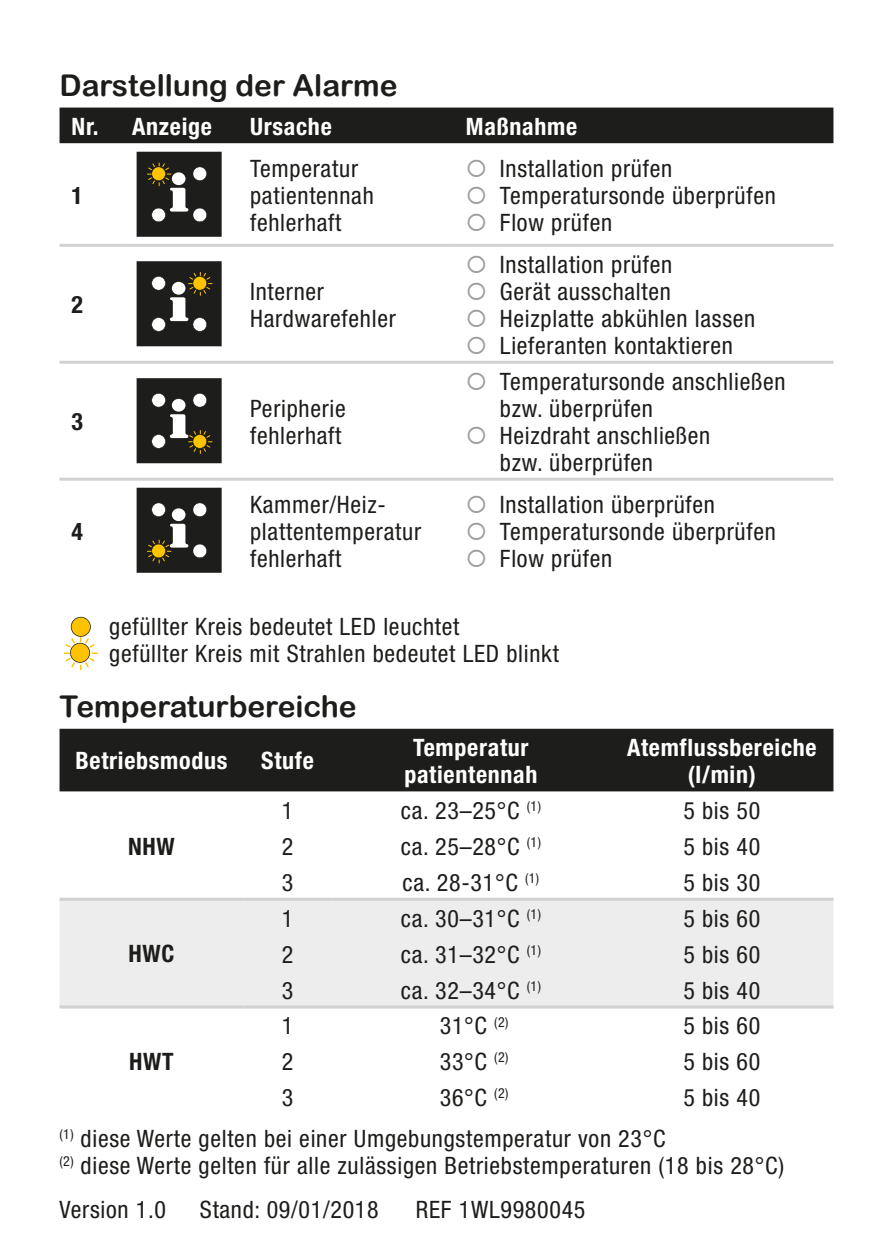
<style>
.page{position:relative;width:893px;height:1259px;background:#fff}
.page>*{position:absolute;margin:0;border:0;box-sizing:border-box;transform-origin:0 0}
.t1{font:30px "Arial Rounded MT Bold";color:#1d1d1b}
.Fliesstext{font:condensed 24px/27px "Helvetica Neue";letter-spacing:.03em;color:#1d1d1b}
.Tabelleninhalt{font:condensed 24px/27px "Helvetica Neue";letter-spacing:.03em;color:#1d1d1b}
.Tabellenkopf{font:700 condensed 24px/27px "Helvetica Neue";letter-spacing:.03em;color:#fff;text-align:center}
.Tabelleninhalt-2{font:700 condensed 24px "Helvetica Neue";letter-spacing:.03em;color:#1d1d1b}
</style>
<div class="page">
<div style="left:60px;top:108px;width:773px;height:35px;background:#1d1d1b"></div>
<hr style="left:60px;top:244px;width:60px;height:3px;background:#d1d0d2">
<hr style="left:120px;top:244px;width:118px;height:3px;background:#d1d0d2">
<hr style="left:238px;top:244px;width:216px;height:3px;background:#d1d0d2">
<hr style="left:454px;top:244px;width:379px;height:3px;background:#d1d0d2">
<hr style="left:60px;top:361px;width:60px;height:3px;background:#d1d0d2">
<hr style="left:120px;top:361px;width:118px;height:3px;background:#d1d0d2">
<hr style="left:238px;top:361px;width:216px;height:3px;background:#d1d0d2">
<hr style="left:454px;top:361px;width:379px;height:3px;background:#d1d0d2">
<hr style="left:60px;top:478px;width:60px;height:3px;background:#d1d0d2">
<hr style="left:120px;top:478px;width:118px;height:3px;background:#d1d0d2">
<hr style="left:238px;top:478px;width:216px;height:3px;background:#d1d0d2">
<hr style="left:454px;top:478px;width:379px;height:3px;background:#d1d0d2">
<svg style="left:137px;top:152px;width:85px;height:85px;background:#3b3a33"></svg>
<div style="left:172px;top:172px;width:13px;height:13px;background:#fff;border-radius:50%"></div>
<svg style="left:137px;top:261px;width:85px;height:85px;background:#3b3a33"></svg>
<div style="left:172px;top:282px;width:13px;height:13px;background:#fff;border-radius:50%"></div>
<svg style="left:137px;top:378px;width:85px;height:85px;background:#3b3a33"></svg>
<div style="left:172px;top:399px;width:13px;height:12px;background:#fff;border-radius:50%"></div>
<svg style="left:137px;top:488px;width:85px;height:85px;background:#3b3a33"></svg>
<div style="left:172px;top:508px;width:13px;height:13px;background:#fff;border-radius:50%"></div>
<svg style="left:64px;top:617px;width:33px;height:52px"></svg>
<div style="left:60px;top:729px;width:773px;height:62px;background:#1d1d1b"></div>
<div style="left:60px;top:900px;width:773px;height:105px;background:#ededed"></div>
<hr style="left:60px;top:897px;width:183px;height:3px;background:#d1d0d2">
<hr style="left:243px;top:897px;width:89px;height:3px;background:#d1d0d2">
<hr style="left:332px;top:897px;width:278px;height:3px;background:#d1d0d2">
<hr style="left:610px;top:897px;width:223px;height:3px;background:#d1d0d2">
<hr style="left:60px;top:1005px;width:183px;height:3px;background:#d1d0d2">
<hr style="left:243px;top:1005px;width:89px;height:3px;background:#d1d0d2">
<hr style="left:332px;top:1005px;width:278px;height:3px;background:#d1d0d2">
<hr style="left:610px;top:1005px;width:223px;height:3px;background:#d1d0d2">
<h2 class="t1" style="left:60px;top:67px;width:340px">Darstellung der Alarme</h2>
<p class="Tabellenkopf" style="left:72px;top:112px;width:29px">Nr.</p>
<p class="Tabellenkopf" style="left:132px;top:112px;width:81px">Anzeige</p>
<p class="Tabellenkopf" style="left:250px;top:112px;width:83px">Ursache</p>
<p class="Tabellenkopf" style="left:466px;top:112px;width:113px">Maßnahme</p>
<p class="Tabelleninhalt-2" style="left:72px;top:180px;width:13px">1</p>
<p class="Tabelleninhalt-2" style="left:72px;top:290px;width:13px">2</p>
<p class="Tabelleninhalt-2" style="left:72px;top:407px;width:13px">3</p>
<p class="Tabelleninhalt-2" style="left:72px;top:516px;width:13px">4</p>
<p class="Tabelleninhalt" style="left:250px;top:155px;width:125px">Temperatur patientennah fehlerhaft</p>
<p class="Fliesstext" style="left:500px;top:155px;width:174px">Installation prüfen</p>
<p class="Fliesstext" style="left:500px;top:182px;width:277px">Temperatursonde überprüfen</p>
<p class="Fliesstext" style="left:500px;top:209px;width:114px">Flow prüfen</p>
<p class="Tabelleninhalt" style="left:250px;top:277px;width:147px">Interner<br>Hardwarefehler</p>
<p class="Tabelleninhalt" style="left:250px;top:394px;width:97px">Peripherie fehlerhaft</p>
<p class="Fliesstext" style="left:500px;top:250px;width:174px">Installation prüfen</p>
<p class="Fliesstext" style="left:500px;top:277px;width:172px">Gerät ausschalten</p>
<p class="Fliesstext" style="left:500px;top:304px;width:257px">Heizplatte abkühlen lassen</p>
<p class="Fliesstext" style="left:500px;top:331px;width:234px">Lieferanten kontaktieren</p>
<p class="Fliesstext" style="left:500px;top:367px;width:287px">Temperatursonde anschließen bzw. überprüfen</p>
<p class="Fliesstext" style="left:500px;top:421px;width:212px">Heizdraht anschließen bzw. überprüfen</p>
<p class="Tabelleninhalt" style="left:250px;top:490px;width:173px">Kammer/Heiz&shy;plattentemperatur fehlerhaft</p>
<p class="Fliesstext" style="left:500px;top:490px;width:217px">Installation überprüfen</p>
<p class="Fliesstext" style="left:500px;top:517px;width:277px">Temperatursonde überprüfen</p>
<p class="Fliesstext" style="left:500px;top:544px;width:114px">Flow prüfen</p>
<p class="Fliesstext" style="left:109px;top:613px;width:451px">gefüllter Kreis bedeutet LED leuchtet<br>gefüllter Kreis mit Strahlen bedeutet LED blinkt</p>
<h2 class="t1" style="left:60px;top:688px;width:299px">Temperaturbereiche</h2>
<p class="Tabellenkopf" style="left:75px;top:747px;width:154px">Betriebsmodus</p>
<p class="Tabellenkopf" style="left:261px;top:747px;width:54px">Stufe</p>
<p class="Tabellenkopf" style="left:404px;top:733px;width:135px">Temperatur patientennah</p>
<p class="Tabellenkopf" style="left:627px;top:733px;width:191px">Atemflussbereiche (l/min)</p>
<p class="Tabelleninhalt-2" style="left:128px;top:831px;width:48px">NHW</p>
<p class="Tabelleninhalt-2" style="left:129px;top:939px;width:47px">HWC</p>
<p class="Tabelleninhalt" style="left:282px;top:796px;width:13px">1</p>
<p class="Tabelleninhalt" style="left:401px;top:796px;width:142px">ca. 23–25°C <sup>(1)</sup></p>
<p class="Tabelleninhalt" style="left:683px;top:796px;width:78px">5 bis 50</p>
<p class="Tabelleninhalt" style="left:282px;top:832px;width:13px">2</p>
<p class="Tabelleninhalt" style="left:401px;top:832px;width:142px">ca. 25–28°C <sup>(1)</sup></p>
<p class="Tabelleninhalt" style="left:683px;top:832px;width:78px">5 bis 40</p>
<p class="Tabelleninhalt" style="left:282px;top:868px;width:13px">3</p>
<p class="Tabelleninhalt" style="left:403px;top:868px;width:138px">ca. 28-31°C <sup>(1)</sup></p>
<p class="Tabelleninhalt" style="left:683px;top:868px;width:78px">5 bis 30</p>
<p class="Tabelleninhalt" style="left:282px;top:904px;width:13px">1</p>
<p class="Tabelleninhalt" style="left:401px;top:904px;width:142px">ca. 30–31°C <sup>(1)</sup></p>
<p class="Tabelleninhalt" style="left:683px;top:904px;width:78px">5 bis 60</p>
<p class="Tabelleninhalt" style="left:282px;top:940px;width:13px">2</p>
<p class="Tabelleninhalt" style="left:401px;top:940px;width:142px">ca. 31–32°C <sup>(1)</sup></p>
<p class="Tabelleninhalt" style="left:683px;top:940px;width:78px">5 bis 60</p>
<p class="Tabelleninhalt" style="left:282px;top:976px;width:13px">3</p>
<p class="Tabelleninhalt" style="left:401px;top:976px;width:142px">ca. 32–34°C <sup>(1)</sup></p>
<p class="Tabelleninhalt" style="left:683px;top:976px;width:78px">5 bis 40</p>
<p class="Tabelleninhalt" style="left:282px;top:1012px;width:13px">1</p>
<p class="Tabelleninhalt" style="left:440px;top:1012px;width:70px">31°C <sup>(2)</sup></p>
<p class="Tabelleninhalt" style="left:683px;top:1012px;width:78px">5 bis 60</p>
<p class="Tabelleninhalt" style="left:282px;top:1048px;width:13px">2</p>
<p class="Tabelleninhalt" style="left:440px;top:1048px;width:70px">33°C <sup>(2)</sup></p>
<p class="Tabelleninhalt" style="left:683px;top:1048px;width:78px">5 bis 60</p>
<p class="Tabelleninhalt" style="left:282px;top:1084px;width:13px">3</p>
<p class="Tabelleninhalt" style="left:440px;top:1084px;width:70px">36°C <sup>(2)</sup></p>
<p class="Tabelleninhalt" style="left:683px;top:1084px;width:78px">5 bis 40</p>
<p class="Fliesstext" style="left:60px;top:1124px;width:608px"><sup>(1)</sup> diese Werte gelten bei einer Umgebungstemperatur von 23°C</p>
<p class="Fliesstext" style="left:60px;top:1151px;width:726px"><sup>(2)</sup> diese Werte gelten für alle zulässigen Betriebstemperaturen (18 bis 28°C)</p>
<p class="Tabelleninhalt-2" style="left:129px;top:1047px;width:46px">HWT</p>
<p class="Fliesstext" style="left:60px;top:1196px;width:108px">Version 1.0</p>
<p class="Fliesstext" style="left:200px;top:1196px;width:180px">Stand: 09/01/2018</p>
<p class="Fliesstext" style="left:416px;top:1196px;width:171px">REF 1WL9980045</p>
</div>
